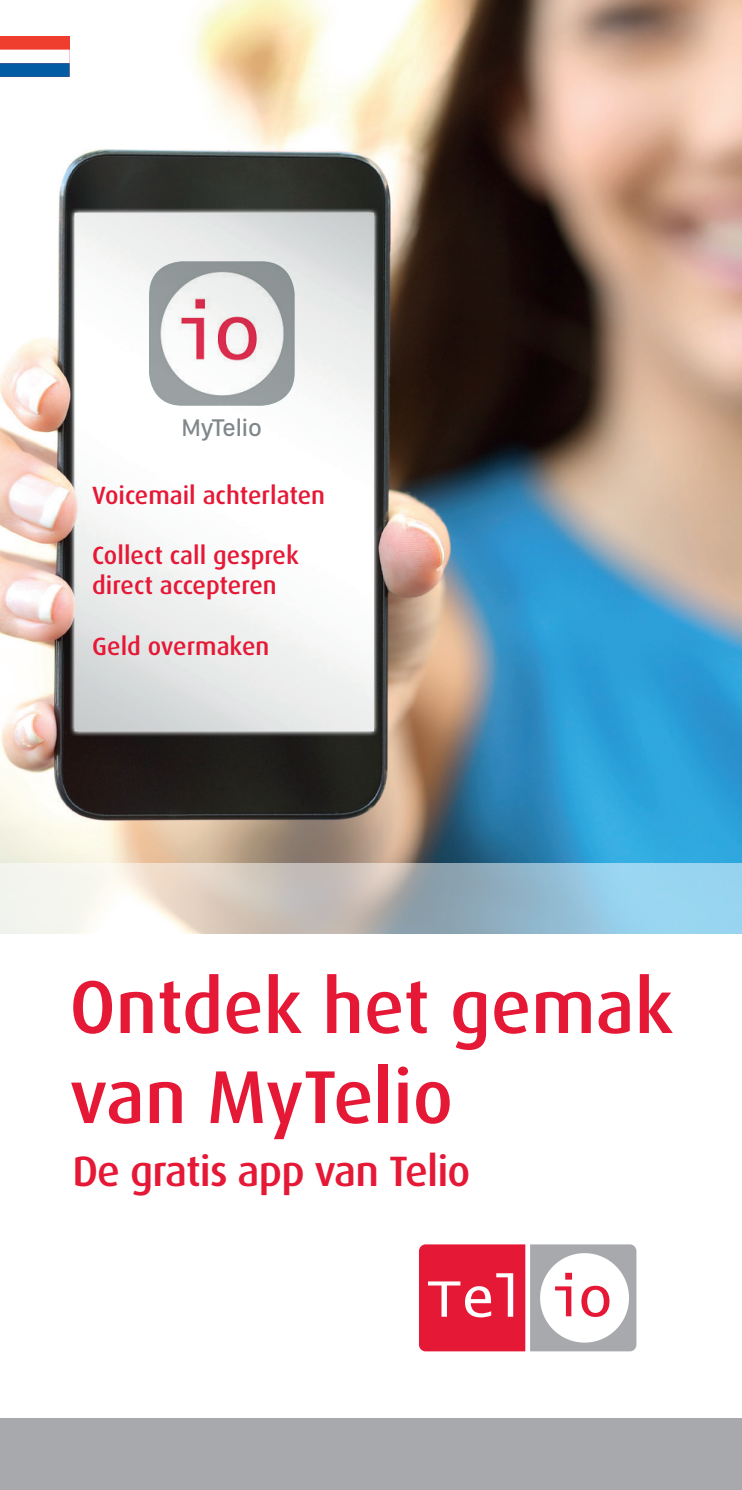
<style>
.page{position:relative;width:742px;height:1490px;background:#fff}
.page>*{position:absolute;margin:0;border:0;box-sizing:border-box;transform-origin:0 0}
.t1{font:500 75px/90px "Dax";color:#e51836}
.t2{font:500 42.5px "Dax";letter-spacing:-.02em;color:#e51836}
.t3{font:500 25px/30px "Dax";color:#e51836}
.t4{font:500 25px "San Francisco Display";color:#80878a}
</style>
<div class="page">
<div style="left:0;top:1418px;width:741px;height:71px;background:#a8a9ad"></div>
<svg style="left:419px;top:1244px;width:218px;height:108px"></svg>
<img style="left:0;top:0;width:741px;height:862px">
<svg style="left:0;top:862px;width:741px;height:71px;background:#bcccd1"></svg>
<svg style="left:0;top:36px;width:70px;height:41px"></svg>
<img style="left:149px;top:261px;width:145px;height:145px">
<p class="t4" style="left:181px;top:413px;width:82px">MyTelio</p>
<p class="t3" style="left:92px;top:481px;width:234px">Voicemail achterlaten</p>
<p class="t3" style="left:92px;top:541px;width:208px">Collect call gesprek direct accepteren</p>
<p class="t3" style="left:92px;top:631px;width:179px">Geld overmaken</p>
<h1 class="t1" style="left:70px;top:962px;width:604px">Ontdek het gemak van MyTelio</h1>
<h2 class="t2" style="left:72px;top:1147px;width:399px">De gratis app van Telio</h2>
</div>
